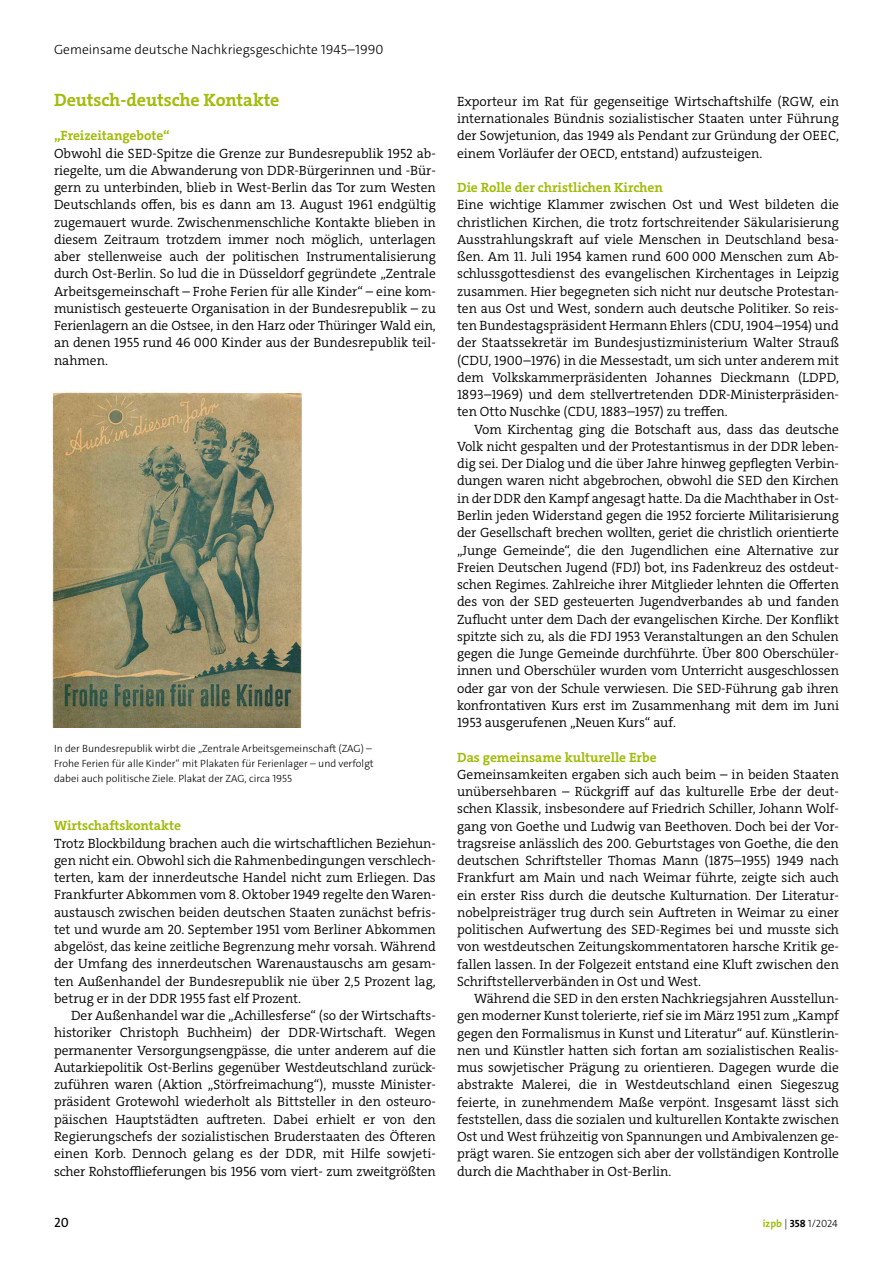
<style>
.page{position:relative;width:893px;height:1263px;background:#fff}
.page>*{position:absolute;margin:0;border:0;box-sizing:border-box;transform-origin:0 0}
.t1{font:700 18px "The Serif";color:#a2bc0c}
.t2{font:300 13.5px/17.2px "The Serif";color:#000;text-align:justify}
.t3{font:700 13.5px "The Serif";color:#a2bc0c}
.t4{font:300 13.5px "The Sans E4 s";color:#000}
.t5{font:13.5px "The Sans E4 s";color:#000}
.t6{font:300 10.5px/15px "The Sans E4 s";color:#000}
.s1{font-weight:700;color:#a2bc0c}
.s2{font-weight:700}
</style>
<div class="page">
<img style="left:52px;top:391px;width:249px;height:336px">
<p class="t4" style="left:54px;top:41px;width:331px">Gemeinsame deutsche Nachkriegsgeschichte 1945–1990</p>
<h1 class="t1" style="left:54px;top:88px;width:227px">Deutsch-deutsche Kontakte</h1>
<p class="t3" style="left:54px;top:127px;width:117px">„Freizeitangebote“</p>
<p class="t2" style="left:54px;top:144px;width:383px">Obwohl die SED-Spitze die Grenze zur Bundesrepublik 1952 ab&shy;riegelte, um die Abwanderung von DDR-Bürgerinnen und -Bür&shy;gern zu unterbinden, blieb in West-Berlin das Tor zum Westen Deutschlands offen, bis es dann am 13. August 1961 endgültig zugemauert wurde. Zwischenmenschliche Kontakte blieben in diesem Zeitraum trotzdem immer noch möglich, unterlagen aber stellenweise auch der politischen Instrumentalisierung durch Ost-Berlin. So lud die in Düsseldorf gegründete „Zentrale Arbeitsgemeinschaft – Frohe Ferien für alle Kinder“ – eine kom&shy;munistisch gesteuerte Organisation in der Bundesrepublik – zu Ferienlagern an die Ostsee, in den Harz oder Thüringer Wald ein, an denen 1955 rund 46 000 Kinder aus der Bundesrepublik teil&shy;nahmen.</p>
<p class="t6" style="left:54px;top:741px;width:321px">In der Bundesrepublik wirbt die „Zentrale Arbeitsgemeinschaft (ZAG) –<br>Frohe Ferien für alle Kinder“ mit Plakaten für Ferienlager – und verfolgt dabei auch politische Ziele. Plakat der ZAG, circa 1955</p>
<p class="t3" style="left:54px;top:817px;width:128px">Wirtschaftskontakte</p>
<p class="t2" style="left:54px;top:834px;width:383px">Trotz Blockbildung brachen auch die wirtschaftlichen Beziehun&shy;gen nicht ein. Obwohl sich die Rahmenbedingungen verschlech&shy;terten, kam der innerdeutsche Handel nicht zum Erliegen. Das Frankfurter Abkommen vom 8. Oktober 1949 regelte den Waren&shy;austausch zwischen beiden deutschen Staaten zunächst befris&shy;tet und wurde am 20. September 1951 vom Berliner Abkommen abgelöst, das keine zeitliche Begrenzung mehr vorsah. Während der Umfang des innerdeutschen Warenaustauschs am gesam&shy;ten Außenhandel der Bundesrepublik nie über 2,5 Prozent lag, betrug er in der DDR 1955 fast elf Prozent.</p>
<p class="t2" style="left:54px;top:1007px;width:383px;text-indent:17px">Der Außenhandel war die „Achillesferse“ (so der Wirtschafts&shy;historiker Christoph Buchheim) der DDR-Wirtschaft. Wegen permanenter Versorgungsengpässe, die unter anderem auf die Autarkiepolitik Ost-Berlins gegenüber Westdeutschland zurück&shy;zuführen waren (Aktion „Störfreimachung“), musste Minister&shy;präsident Grotewohl wiederholt als Bittsteller in den osteuro&shy;päischen Hauptstädten auftreten. Dabei erhielt er von den Regierungschefs der sozialistischen Bruderstaaten des Öfteren einen Korb. Dennoch gelang es der DDR, mit Hilfe sowjeti&shy;scher Rohstofflieferungen bis 1956 vom viert- zum zweitgrößten</p>
<p class="t5" style="left:54px;top:1214px;width:16px">20</p>
<p class="t2" style="left:457px;top:93px;width:383px">Exporteur im Rat für gegenseitige Wirtschaftshilfe (RGW, ein internationales Bündnis sozialistischer Staaten unter Führung der Sowjetunion, das 1949 als Pendant zur Gründung der OEEC, einem Vorläufer der OECD, entstand) aufzusteigen.</p>
<p class="t3" style="left:457px;top:179px;width:207px">Die Rolle der christlichen Kirchen</p>
<p class="t2" style="left:457px;top:196px;width:383px">Eine wichtige Klammer zwischen Ost und West bildeten die christlichen Kirchen, die trotz fortschreitender Säkularisierung Ausstrahlungskraft auf viele Menschen in Deutschland besa&shy;ßen. Am 11. Juli 1954 kamen rund 600 000 Menschen zum Ab&shy;schlussgottesdienst des evangelischen Kirchentages in Leipzig zusammen. Hier begegneten sich nicht nur deutsche Protestan&shy;ten aus Ost und West, sondern auch deutsche Politiker. So reis&shy;ten Bundestagspräsident Hermann Ehlers (CDU, 1904–1954) und der Staatssekretär im Bundesjustizministerium Walter Strauß (CDU, 1900–1976) in die Messestadt, um sich unter anderem mit dem Volkskammerpräsidenten Johannes Dieckmann (LDPD, 1893–1969) und dem stellvertretenden DDR-Ministerpräsiden&shy;ten Otto Nuschke (CDU, 1883–1957) zu treffen.</p>
<p class="t2" style="left:457px;top:421px;width:383px;text-indent:17px">Vom Kirchentag ging die Botschaft aus, dass das deutsche Volk nicht gespalten und der Protestantismus in der DDR leben&shy;dig sei. Der Dialog und die über Jahre hinweg gepflegten Verbin&shy;dungen waren nicht abgebrochen, obwohl die SED den Kirchen in der DDR den Kampf angesagt hatte. Da die Machthaber in Ost-Berlin jeden Widerstand gegen die 1952 forcierte Militarisierung der Gesellschaft brechen wollten, geriet die christlich orientierte „Junge Gemeinde“, die den Jugendlichen eine Alternative zur Freien Deutschen Jugend (FDJ) bot, ins Fadenkreuz des ostdeut&shy;schen Regimes. Zahlreiche ihrer Mitglieder lehnten die Offerten des von der SED gesteuerten Jugendverbandes ab und fanden Zuflucht unter dem Dach der evangelischen Kirche. Der Konflikt spitzte sich zu, als die FDJ 1953 Veranstaltungen an den Schulen gegen die Junge Gemeinde durchführte. Über 800 Oberschüler&shy;innen und Oberschüler wurden vom Unterricht ausgeschlossen oder gar von der Schule verwiesen. Die SED-Führung gab ihren konfrontativen Kurs erst im Zusammenhang mit dem im Juni 1953 ausgerufenen „Neuen Kurs“ auf.</p>
<p class="t3" style="left:457px;top:748px;width:201px">Das gemeinsame kulturelle Erbe</p>
<p class="t2" style="left:457px;top:766px;width:383px">Gemeinsamkeiten ergaben sich auch beim – in beiden Staaten unübersehbaren – Rückgriff auf das kulturelle Erbe der deut&shy;schen Klassik, insbesondere auf Friedrich Schiller, Johann Wolf&shy;gang von Goethe und Ludwig van Beethoven. Doch bei der Vor&shy;tragsreise anlässlich des 200. Geburtstages von Goethe, die den deutschen Schriftsteller Thomas Mann (1875–1955) 1949 nach Frankfurt am Main und nach Weimar führte, zeigte sich auch ein erster Riss durch die deutsche Kulturnation. Der Literatur&shy;nobelpreisträger trug durch sein Auftreten in Weimar zu einer politischen Aufwertung des SED-Regimes bei und musste sich von westdeutschen Zeitungskommentatoren harsche Kritik ge&shy;fallen lassen. In der Folgezeit entstand eine Kluft zwischen den Schriftstellerverbänden in Ost und West.</p>
<p class="t2" style="left:457px;top:990px;width:383px;text-indent:17px">Während die SED in den ersten Nachkriegsjahren Ausstellun&shy;gen moderner Kunst tolerierte, rief sie im März 1951 zum „Kampf gegen den Formalismus in Kunst und Literatur“ auf. Künstlerin&shy;nen und Künstler hatten sich fortan am sozialistischen Realis&shy;mus sowjetischer Prägung zu orientieren. Dagegen wurde die abstrakte Malerei, die in Westdeutschland einen Siegeszug feierte, in zunehmendem Maße verpönt. Insgesamt lässt sich feststellen, dass die sozialen und kulturellen Kontakte zwischen Ost und West frühzeitig von Spannungen und Ambivalenzen ge&shy;prägt waren. Sie entzogen sich aber der vollständigen Kontrolle durch die Machthaber in Ost-Berlin.</p>
<p class="t6" style="left:763px;top:1216px;width:77px"><span class="s1">izpb</span> | <span class="s2">358</span> 1/2024</p>
</div>
